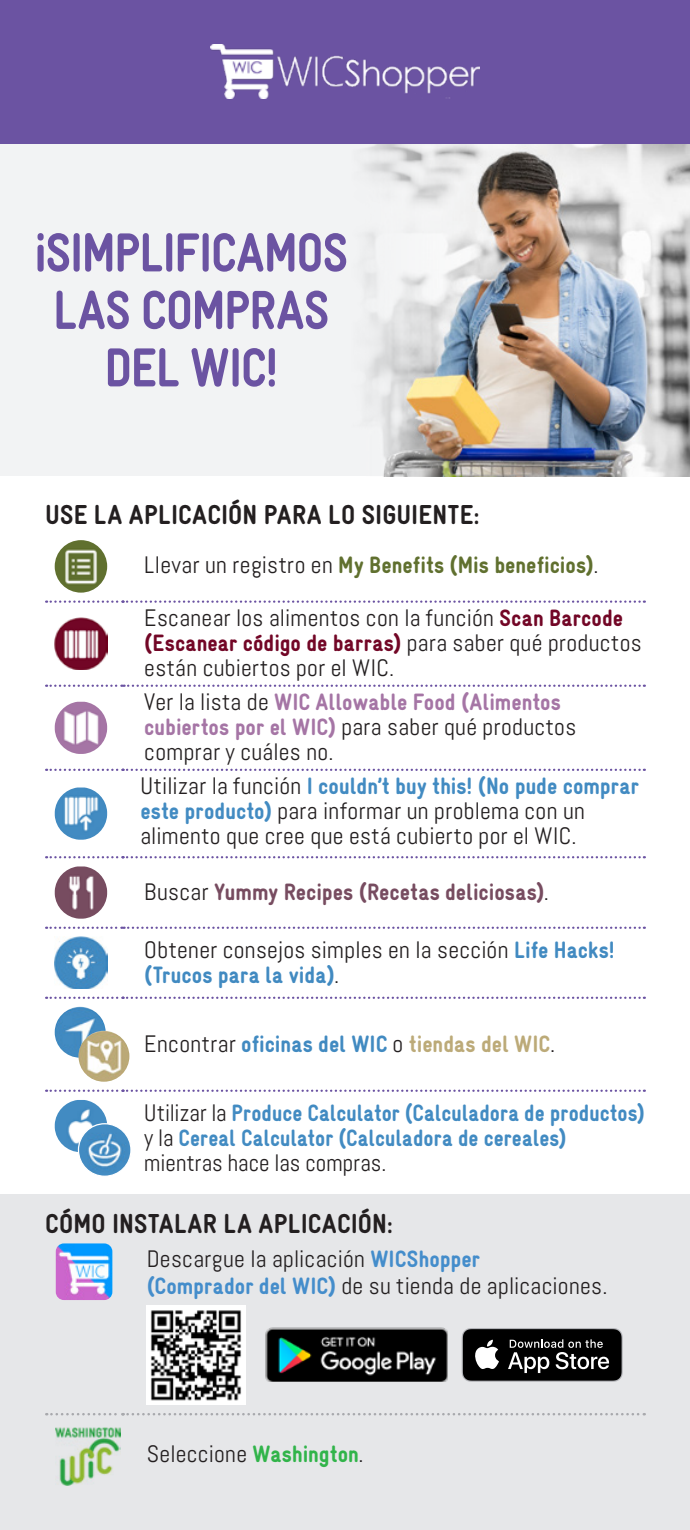
<style>
.page{position:relative;width:690px;height:1530px;background:#fff}
.page>*{position:absolute;margin:0;border:0;box-sizing:border-box;transform-origin:0 0}
.Text{font:900 55px/57.5px "Gravur Condensed Pro";letter-spacing:-.015em;color:#6b53a2;text-align:center;scale:.95 1}
.Text-2{font:900 27.5px "Gravur Condensed Pro";letter-spacing:.01em;color:#231f20}
.Text-3{font:23.75px/25px "Abel";letter-spacing:.015em;color:#231f20}
.Text-4{font:900 23.75px/25px "Gravur Condensed Pro";color:#428bc2}
.Text-5{font:900 23.75px "Gravur Condensed Pro";color:#60702f}
.Text-6{font:900 23.75px "Gravur Condensed Pro";color:#774c60}
.Text-7{font:900 23.75px "Gravur Condensed Pro";color:#418ac1}
.s1{font-family:"Abel";font-weight:400;color:#231f20}
.s2{font-family:"Gravur Condensed Pro";font-weight:900;color:#720626}
.s3{font-family:"Gravur Condensed Pro";font-weight:900;color:#a575a5}
.s4{font-family:"Gravur Condensed Pro";font-weight:900;color:#428bc2}
.s5{font-family:"Gravur Condensed Pro";font-weight:900;color:#418ac1}
.s6{color:#bcaa78}
.s7{font-family:"Gravur Condensed Pro";font-weight:900;color:#448dcb}
.s8{font-family:"Gravur Condensed Pro";font-weight:900;color:#31b44a}
</style>
<div class="page">
<div style="left:0;top:128px;width:690px;height:348px;background:#f2f3f4"></div>
<div style="left:0;top:1194px;width:690px;height:336px;background:#e6e7e9"></div>
<img style="left:154px;top:143px;width:536px;height:333px">
<div style="left:0;top:0;width:690px;height:143px;background:#6b53a2"></div>
<svg style="left:46px;top:601px;width:599px;height:2px"></svg>
<svg style="left:46px;top:997px;width:599px;height:2px"></svg>
<svg style="left:46px;top:1090px;width:599px;height:2px"></svg>
<svg style="left:46px;top:685px;width:599px;height:2px"></svg>
<svg style="left:46px;top:769px;width:599px;height:2px"></svg>
<svg style="left:46px;top:856px;width:599px;height:2px"></svg>
<svg style="left:46px;top:927px;width:599px;height:2px"></svg>
<img style="left:55px;top:540px;width:52px;height:53px;border-radius:26px">
<img style="left:55px;top:618px;width:52px;height:52px">
<img style="left:55px;top:702px;width:52px;height:52px">
<img style="left:55px;top:788px;width:52px;height:52px">
<img style="left:55px;top:866px;width:52px;height:53px">
<img style="left:55px;top:937px;width:52px;height:52px">
<img style="left:55px;top:1007px;width:51px;height:51px;border-radius:25px">
<img style="left:78px;top:1031px;width:51px;height:51px;border-radius:25px">
<img style="left:55px;top:1100px;width:52px;height:52px">
<img style="left:78px;top:1124px;width:53px;height:52px;border-radius:25px">
<div style="left:78px;top:1123px;width:54px;height:54px;border:1px solid #fff;border-radius:50%"></div>
<img style="left:210px;top:45px;width:270px;height:53px">
<svg style="left:46px;top:1413px;width:599px;height:2px"></svg>
<img style="left:56px;top:1243px;width:56px;height:57px">
<img style="left:266px;top:1328px;width:181px;height:54px">
<svg style="left:462px;top:1328px;width:161px;height:54px;background:#323333"></svg>
<img style="left:147px;top:1306px;width:98px;height:98px">
<img style="left:56px;top:1428px;width:64px;height:58px">
<p class="Text" style="left:34px;top:224px;width:332px">¡SIMPLIFICAMOS<br>LAS COMPRAS<br>DEL WIC!</p>
<p class="Text-2" style="left:45px;top:500px;width:436px">USE LA APLICACIÓN PARA LO SIGUIENTE:</p>
<p class="Text-5" style="left:144px;top:552px;width:456px"><span class="s1">Llevar un registro en</span> My Benefits (Mis beneficios)<span class="s1">.</span></p>
<p class="Text-3" style="left:144px;top:605px;width:499px">Escanear los alimentos con la función <span class="s2">Scan Barcode (Escanear código de barras)</span> para saber qué productos están cubiertos por el WIC.</p>
<p class="Text-3" style="left:144px;top:689px;width:433px">Ver la lista de <span class="s3">WIC Allowable Food (Alimentos cubiertos por el WIC)</span> para saber qué productos comprar y cuáles no.</p>
<p class="Text-3" style="left:140px;top:774px;width:500px">Utilizar la función <span class="s4">I couldn’t buy this! (No pude comprar este producto)</span> para informar un problema con un alimento que cree que está cubierto por el WIC.</p>
<p class="Text-6" style="left:144px;top:878px;width:406px"><span class="s1">Buscar</span> Yummy Recipes (Recetas deliciosas)<span class="s1">.</span></p>
<p class="Text-3" style="left:144px;top:937px;width:472px">Obtener consejos simples en la sección <span class="s5">Life Hacks! (Trucos para la vida)</span>.</p>
<p class="Text-7" style="left:144px;top:1030px;width:412px"><span class="s1">Encontrar</span> oficinas del WIC <span class="s1">o</span> <span class="s6">tiendas del WIC</span><span class="s1">.</span></p>
<p class="Text-4" style="left:144px;top:1101px;width:502px"><span class="s1">Utilizar la</span> Produce Calculator (Calculadora de productos) <span class="s1">y la</span> Cereal Calculator (Calculadora de cereales) <span class="s1">mientras hace las compras.</span></p>
<p class="Text-2" style="left:45px;top:1209px;width:349px">CÓMO INSTALAR LA APLICACIÓN:</p>
<p class="Text-3" style="left:147px;top:1245px;width:462px;line-height:27.5px">Descargue la aplicación <span class="s7">WICShopper<br>(Comprador del WIC)</span> de su tienda de aplicaciones.</p>
<p class="Text-3" style="left:147px;top:1441px;width:218px">Seleccione <span class="s8">Washington</span>.</p>
</div>
